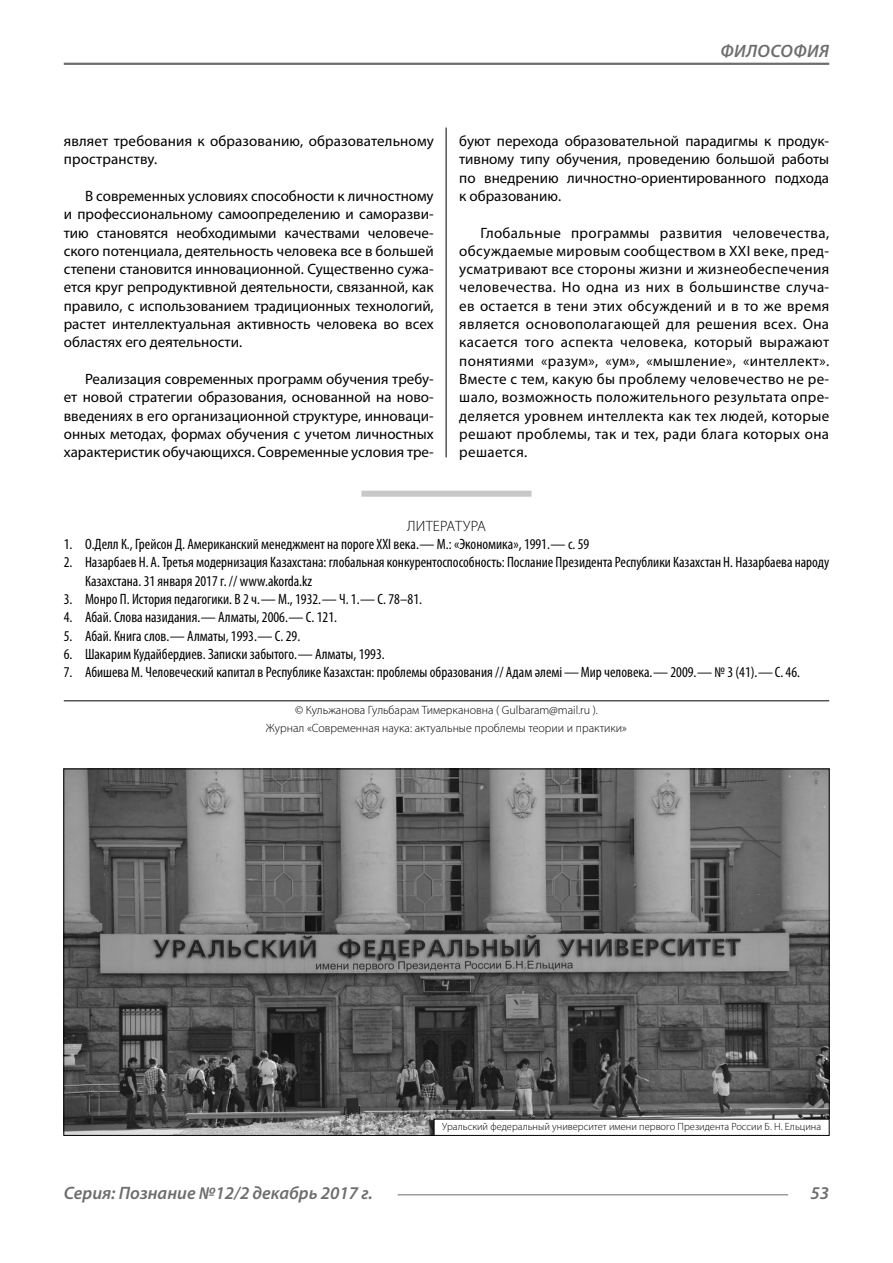
<style>
.page{position:relative;width:893px;height:1263px;background:#fff}
.page>*{position:absolute;margin:0;border:0;box-sizing:border-box;transform-origin:0 0}
.t1{font:italic 600 18px "Myriad Pro";color:#6e6e6e}
.Normal{font:15px/18.3px "Myriad Pro";color:#000;text-align:justify}
.t2{font:condensed 15px/18.3px "Myriad Pro";color:#000}
.Literature{font:300 15px "Myriad Pro";letter-spacing:.02em;color:#000}
.Copy{font:300 12px/18.3px "Myriad Pro";color:#000;text-align:center}
.Author-doc{font:300 10.5px "Myriad Pro";color:#000}
</style>
<div class="page">
<hr style="left:64px;top:63px;width:765px;height:2px;background:#6e6e6e">
<hr style="left:398px;top:1194px;width:390px;height:1px;background:#6e6e6e">
<div style="left:361px;top:491px;width:170px;height:6px;background:#c8c8c8"></div>
<hr style="left:64px;top:700px;width:765px;height:1px;background:#000">
<hr style="left:446px;top:128px;width:1px;height:329px;background:#000">
<img style="left:65px;top:770px;width:763px;height:364px">
<div style="left:434px;top:1119px;width:395px;height:16px;background:#fff"></div>
<div style="left:434px;top:1119px;width:396px;height:17px;border:1px solid #000"></div>
<p class="t1" style="left:720px;top:39px;width:27px">Философия</p>
<p class="Normal" style="left:64px;top:131px;width:371px">являет требования к образованию, образовательному пространству.</p>
<p class="Normal" style="left:64px;top:186px;width:371px;text-indent:21px">В современных условиях способности к личностному и профессиональному самоопределению и саморазви&shy;тию становятся необходимыми качествами человече&shy;ского потенциала, деятельность человека все в большей степени становится инновационной. Существенно сужа&shy;ется круг репродуктивной деятельности, связанной, как правило, с использованием традиционных технологий, растет интеллектуальная активность человека во всех областях его деятельности.</p>
<p class="Normal" style="left:64px;top:370px;width:371px;text-indent:21px">Реализация современных программ обучения требу&shy;ет новой стратегии образования, основанной на ново&shy;введениях в его организационной структуре, инноваци&shy;онных методах, формах обучения с учетом личностных характеристик обучающихся. Современные условия тре-</p>
<p class="Normal" style="left:459px;top:131px;width:371px">буют перехода образовательной парадигмы к продук&shy;тивному типу обучения, проведению большой работы по внедрению личностно-ориентированного подхода к образованию.</p>
<p class="Normal" style="left:459px;top:223px;width:371px;text-indent:21px">Глобальные программы развития человечества, обсуждаемые мировым сообществом в XXI веке, пред&shy;усматривают все стороны жизни и жизнеобеспечения человечества. Но одна из них в большинстве случа&shy;ев остается в тени этих обсуждений и в то же время является основополагающей для решения всех. Она касается того аспекта человека, который выражают понятиями «разум», «ум», «мышление», «интеллект».<br>Вместе с тем, какую бы проблему человечество не ре&shy;шало, возможность положительного результата опре&shy;деляется уровнем интеллекта как тех людей, которые решают проблемы, так и тех, ради блага которых она решается.</p>
<p class="Literature" style="left:407px;top:517px;width:80px">ЛИТЕРАТУРА</p>
<p class="t2" style="left:64px;top:535px;width:527px">1. О.Делл К., Грейсон Д. Американский менеджмент на пороге ХХІ века.— М.: «Экономика», 1991.— с. 59</p>
<p class="t2" style="left:85px;top:553px;width:746px;text-indent:-21px">2. Назарбаев Н. А. Третья модернизация Казахстана: глобальная конкурентоспособность: Послание Президента Республики Казахстан Н. Назарбаева народу<br>Казахстана. 31 января 2017 г. // www.akorda.kz</p>
<p class="t2" style="left:64px;top:590px;width:360px">3. Монро П. История педагогики. В 2 ч.— М., 1932.— Ч. 1.— С. 78–81.</p>
<p class="t2" style="left:64px;top:608px;width:275px">4. Абай. Слова назидания.— Алматы, 2006.— С. 121.</p>
<p class="t2" style="left:64px;top:626px;width:238px">5. Абай. Книга слов.— Алматы, 1993.— С. 29.</p>
<p class="t2" style="left:64px;top:645px;width:322px">6. Шакарим Кудайбердиев. Записки забытого.— Алматы, 1993.</p>
<p class="t2" style="left:64px;top:663px;width:738px">7. Абишева М. Человеческий капитал в Республике Казахстан: проблемы образования // Адам әлемі—Мир человека.— 2009.— № 3 (41).—С. 46.</p>
<p class="Copy" style="left:266px;top:701px;width:363px">© Кульжанова Гульбарам Тимеркановна ( Gulbaram@mail.ru ).<br>Журнал «Современная наука: актуальные проблемы теории и практики»</p>
<p class="Author-doc" style="left:442px;top:1120px;width:381px">Уральский федеральный университет имени первого Президента России Б. Н. Ельцина</p>
<p class="t1" style="left:64px;top:1182px;width:311px">Серия: Познание №12/2 декабрь 2017 г.</p>
<p class="t1" style="left:810px;top:1182px;width:20px">53</p>
</div>
